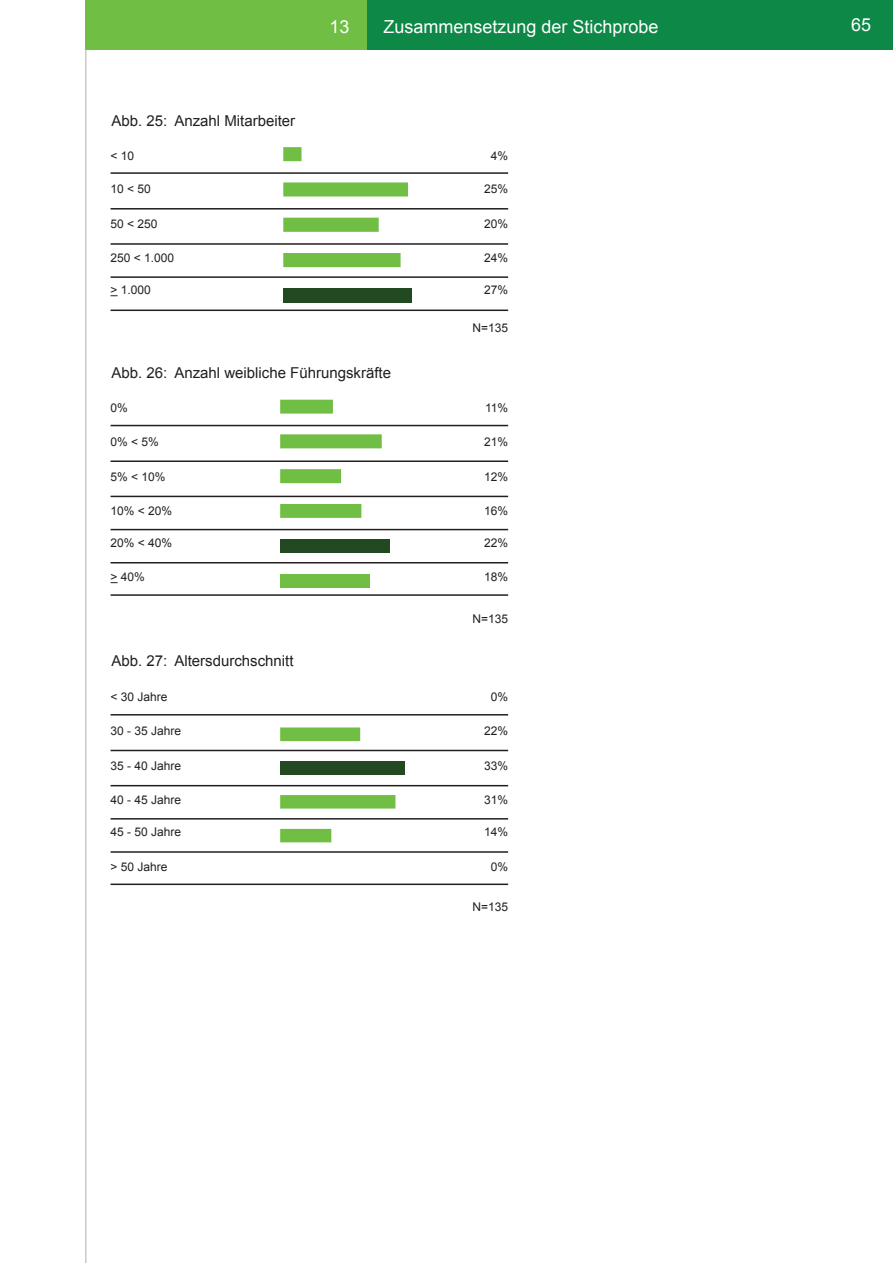
<style>
.page{position:relative;width:893px;height:1263px;background:#fff}
.page>*{position:absolute;margin:0;border:0;box-sizing:border-box;transform-origin:0 0}
.t1{font:18px "Arial";color:#fff}
.t2{font:15px "Arial";color:#231f20}
.t3{font:12px "Arial";color:#231f20}
</style>
<div class="page">
<hr style="left:85px;top:50px;width:2px;height:1213px;background:#c7c8ca">
<div style="left:366px;top:0;width:527px;height:50px;background:#0d8846"></div>
<div style="left:85px;top:0;width:281px;height:50px;background:#70be44"></div>
<hr style="left:111px;top:172px;width:397px;height:2px;background:#231f20">
<hr style="left:111px;top:208px;width:397px;height:2px;background:#231f20">
<hr style="left:111px;top:243px;width:397px;height:2px;background:#231f20">
<hr style="left:111px;top:276px;width:397px;height:2px;background:#231f20">
<hr style="left:111px;top:310px;width:397px;height:1px;background:#231f20">
<div style="left:283px;top:288px;width:129px;height:14px;background:#224921"></div>
<svg style="left:283px;top:147px;width:125px;height:120px"></svg>
<hr style="left:111px;top:425px;width:397px;height:1px;background:#231f20">
<hr style="left:111px;top:460px;width:397px;height:2px;background:#231f20">
<hr style="left:111px;top:496px;width:397px;height:1px;background:#231f20">
<hr style="left:111px;top:529px;width:397px;height:1px;background:#231f20">
<hr style="left:111px;top:562px;width:397px;height:1px;background:#231f20">
<div style="left:280px;top:539px;width:110px;height:14px;background:#224921"></div>
<div style="left:280px;top:574px;width:89px;height:13px;background:#70be44"></div>
<svg style="left:280px;top:400px;width:102px;height:118px"></svg>
<hr style="left:111px;top:594px;width:397px;height:2px;background:#231f20">
<hr style="left:111px;top:714px;width:397px;height:1px;background:#231f20">
<hr style="left:111px;top:750px;width:397px;height:1px;background:#231f20">
<hr style="left:111px;top:785px;width:397px;height:1px;background:#231f20">
<hr style="left:111px;top:818px;width:397px;height:1px;background:#231f20">
<hr style="left:111px;top:851px;width:397px;height:2px;background:#231f20">
<hr style="left:111px;top:883px;width:397px;height:2px;background:#231f20">
<div style="left:280px;top:761px;width:125px;height:14px;background:#224921"></div>
<svg style="left:280px;top:727px;width:115px;height:115px"></svg>
<p class="t2" style="left:111px;top:111px;width:185px">Abb. 25: Anzahl Mitarbeiter</p>
<p class="t3" style="left:111px;top:148px;width:25px">&lt; 10</p>
<p class="t3" style="left:111px;top:181px;width:42px">10 &lt; 50</p>
<p class="t3" style="left:111px;top:216px;width:49px">50 &lt; 250</p>
<p class="t3" style="left:111px;top:250px;width:65px">250 &lt; 1.000</p>
<p class="t3" style="left:111px;top:282px;width:42px">&gt; 1.000</p>
<h1 class="t1" style="left:329px;top:15px;width:22px">13</h1>
<h1 class="t1" style="left:383px;top:15px;width:277px">Zusammensetzung der Stichprobe</h1>
<h1 class="t1" style="left:851px;top:13px;width:22px">65</h1>
<p class="t3" style="left:491px;top:148px;width:19px">4%</p>
<p class="t3" style="left:484px;top:181px;width:26px">25%</p>
<p class="t3" style="left:484px;top:216px;width:26px">20%</p>
<p class="t3" style="left:484px;top:250px;width:26px">24%</p>
<p class="t3" style="left:484px;top:282px;width:26px">27%</p>
<p class="t3" style="left:472px;top:320px;width:37px">N=135</p>
<p class="t2" style="left:111px;top:363px;width:281px">Abb. 26: Anzahl weibliche Führungskräfte</p>
<p class="t3" style="left:111px;top:400px;width:19px">0%</p>
<p class="t3" style="left:111px;top:434px;width:50px">0% &lt; 5%</p>
<p class="t3" style="left:111px;top:468px;width:57px">5% &lt; 10%</p>
<p class="t3" style="left:111px;top:503px;width:63px">10% &lt; 20%</p>
<p class="t3" style="left:111px;top:535px;width:63px">20% &lt; 40%</p>
<p class="t3" style="left:485px;top:400px;width:25px">11%</p>
<p class="t3" style="left:484px;top:434px;width:26px">21%</p>
<p class="t3" style="left:484px;top:468px;width:26px">12%</p>
<p class="t3" style="left:484px;top:503px;width:26px">16%</p>
<p class="t3" style="left:484px;top:535px;width:26px">22%</p>
<p class="t3" style="left:111px;top:569px;width:36px">&gt; 40%</p>
<p class="t3" style="left:484px;top:569px;width:26px">18%</p>
<p class="t2" style="left:111px;top:651px;width:184px">Abb. 27: Altersdurchschnitt</p>
<p class="t3" style="left:111px;top:689px;width:59px">&lt; 30 Jahre</p>
<p class="t3" style="left:111px;top:723px;width:72px">30 - 35 Jahre</p>
<p class="t3" style="left:111px;top:758px;width:72px">35 - 40 Jahre</p>
<p class="t3" style="left:111px;top:792px;width:72px">40 - 45 Jahre</p>
<p class="t3" style="left:111px;top:824px;width:72px">45 - 50 Jahre</p>
<p class="t3" style="left:111px;top:858px;width:59px">&gt; 50 Jahre</p>
<p class="t3" style="left:472px;top:611px;width:37px">N=135</p>
<p class="t3" style="left:491px;top:689px;width:19px">0%</p>
<p class="t3" style="left:484px;top:723px;width:26px">22%</p>
<p class="t3" style="left:484px;top:758px;width:26px">33%</p>
<p class="t3" style="left:484px;top:792px;width:26px">31%</p>
<p class="t3" style="left:484px;top:824px;width:26px">14%</p>
<p class="t3" style="left:491px;top:858px;width:19px">0%</p>
<p class="t3" style="left:472px;top:899px;width:37px">N=135</p>
</div>
